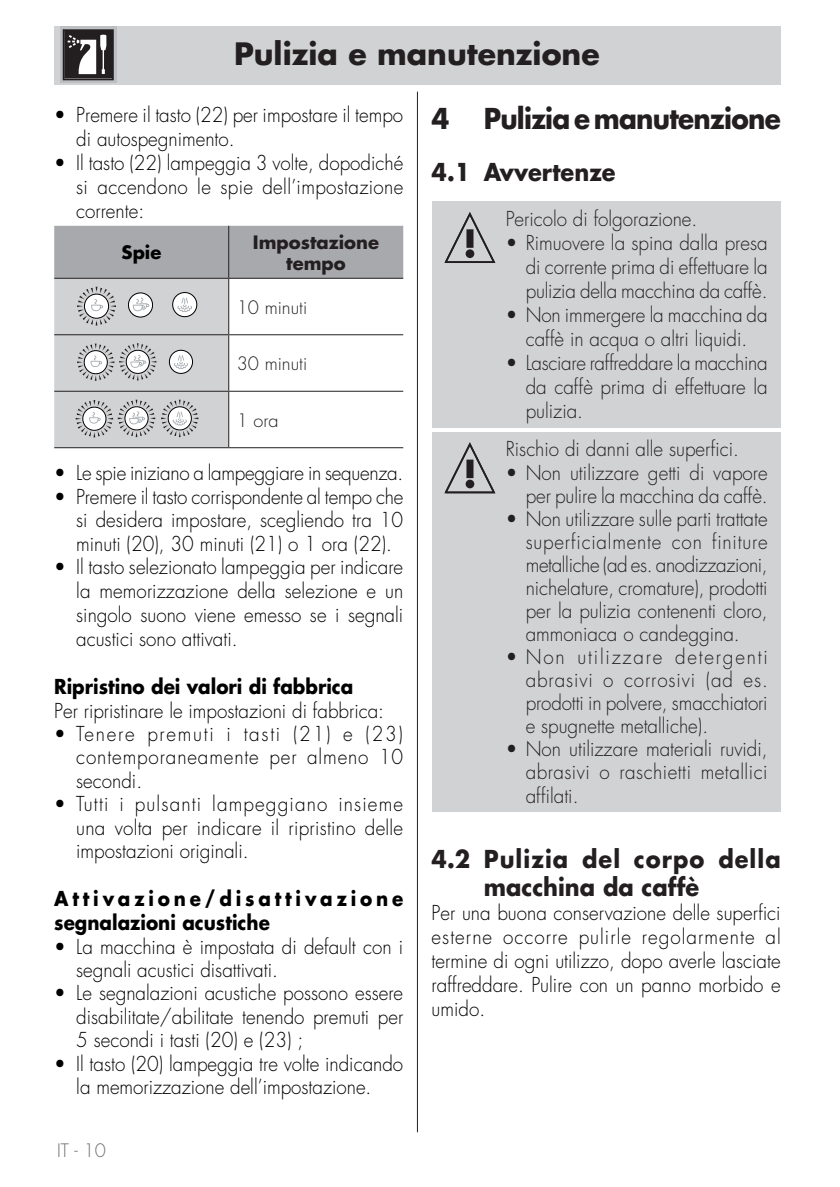
<style>
.page{position:relative;width:840px;height:1187px;background:#fff}
.page>*{position:absolute;margin:0;border:0;box-sizing:border-box;transform-origin:0 0}
.Testo{font:700 30px "Futura Std";color:#231f20}
.testo_tab{font:700 28px "Futura Std";letter-spacing:-.03em;color:#231f20;scale:.94 1}
.testo_tab-2{font:700 24px/28px "Futura Std";letter-spacing:.045em;color:#231f20;scale:.94 1}
.testo_tab-3{font:700 24px "Futura Std";color:#231f20;scale:.94 1}
.testo_tab-4{font:300 20px/23.4px "Futura Std";color:#000;text-align:justify;scale:.94 1}
.testo_tab-5{font:300 20px/23px "Futura Std";color:#231f20;text-align:justify;scale:.94 1}
.testo_tab-6{font:700 20px/24px "Futura Std";letter-spacing:.205em;color:#000;scale:.92 1}
.testo_tab-7{font:700 20px "Futura Std";color:#000;scale:.92 1}
.Testo-2{font:300 18px "Futura Std";color:#231f20}
.Testo-3{font:700 18px/21.6px "Futura Std";color:#231f20;text-align:center}
.t1{font:300 18px "Futura Std";color:#6c6d70}
.Testo-4{font:700 18px "Futura Std";color:#000}
</style>
<div class="page">
<hr style="left:417px;top:92px;width:1px;height:1039px;background:#231f20">
<div style="left:54px;top:26px;width:726px;height:58px;background:#d1d2d4"></div>
<hr style="left:54px;top:447px;width:175px;height:1px;background:#231f20">
<hr style="left:229px;top:447px;width:174px;height:1px;background:#231f20">
<svg style="left:54px;top:226px;width:349px;height:221px"></svg>
<div style="left:431px;top:202px;width:349px;height:226px;background:#d1d2d4"></div>
<svg style="left:444px;top:212px;width:51px;height:51px"></svg>
<div style="left:431px;top:432px;width:349px;height:378px;background:#d1d2d4"></div>
<svg style="left:444px;top:442px;width:51px;height:51px"></svg>
<svg style="left:60px;top:26px;width:56px;height:57px"></svg>
<svg style="left:63px;top:29px;width:51px;height:51px;background:#5c595a"></svg>
<p class="Testo" style="left:234px;top:34px;width:367px">Pulizia e manutenzione</p>
<p class="testo_tab-4" style="left:76px;top:104px;width:349px;text-indent:-22px">• Premere il tasto (22) per impostare il tempo di autospegnimento.</p>
<p class="testo_tab-4" style="left:76px;top:151px;width:349px;line-height:24px;text-indent:-22px">• Il tasto (22) lampeggia 3 volte, dopodiché si accendono le spie dell’impostazione corrente:</p>
<p class="Testo-4" style="left:121px;top:241px;width:41px">Spie</p>
<p class="Testo-3" style="left:253px;top:231px;width:128px">Impostazione tempo</p>
<p class="Testo-2" style="left:237px;top:296px;width:72px">10 minuti</p>
<p class="Testo-2" style="left:237px;top:353px;width:72px">30 minuti</p>
<p class="Testo-2" style="left:237px;top:409px;width:43px">1 ora</p>
<p class="testo_tab-4" style="left:54px;top:462px;width:372px">• Le spie iniziano a lampeggiare in sequenza.</p>
<p class="testo_tab-4" style="left:76px;top:485px;width:349px;text-indent:-22px">• Premere il tasto corrispondente al tempo che si desidera impostare, scegliendo tra 10 minuti (20), 30 minuti (21) o 1 ora (22).</p>
<p class="testo_tab-4" style="left:76px;top:555px;width:349px;line-height:24px;text-indent:-22px">• Il tasto selezionato lampeggia per indicare la memorizzazione della selezione e un singolo suono viene emesso se i segnali acustici sono attivati.</p>
<p class="testo_tab-7" style="left:54px;top:673px;width:326px">Ripristino dei valori di fabbrica</p>
<p class="testo_tab-4" style="left:54px;top:699px;width:352px">Per ripristinare le impostazioni di fabbrica:</p>
<p class="testo_tab-4" style="left:76px;top:722px;width:349px;text-indent:-22px">• Tenere premuti i tasti (21) e (23) contemporaneamente per almeno 10 secondi.</p>
<p class="testo_tab-4" style="left:76px;top:792px;width:349px;text-indent:-22px">• Tutti i pulsanti lampeggiano insieme una volta per indicare il ripristino delle impostazioni originali.</p>
<p class="testo_tab-6" style="left:54px;top:886px;width:381px">Attivazione/disattivazione segnalazioni acustiche</p>
<p class="testo_tab-4" style="left:76px;top:934px;width:349px;text-indent:-22px">• La macchina è impostata di default con i segnali acustici disattivati.</p>
<p class="testo_tab-4" style="left:76px;top:981px;width:349px;text-indent:-22px">• Le segnalazioni acustiche possono essere disabilitate/abilitate tenendo premuti per 5 secondi i tasti (20) e (23) ;</p>
<p class="testo_tab-4" style="left:54px;top:1051px;width:372px;text-align:center">• Il tasto (20) lampeggia tre volte indicando la memorizzazione dell’impostazione.</p>
<p class="t1" style="left:57px;top:1138px;width:50px">IT - 10</p>
<p class="testo_tab" style="left:431px;top:100px;width:373px">4 Pulizia e manutenzione</p>
<p class="testo_tab-3" style="left:431px;top:156px;width:197px">4.1 Avvertenze</p>
<p class="testo_tab-5" style="left:505px;top:208px;width:205px">Pericolo di folgorazione.</p>
<p class="testo_tab-5" style="left:525px;top:231px;width:259px;line-height:24px;text-indent:-20px">• Rimuovere la spina dalla presa di corrente prima di effettuare la pulizia della macchina da caffè.</p>
<p class="testo_tab-5" style="left:505px;top:303px;width:280px;line-height:24px;text-align:center">• Non immergere la macchina da caffè in acqua o altri liquidi.</p>
<p class="testo_tab-5" style="left:525px;top:351px;width:259px;line-height:24px;text-indent:-20px">• Lasciare raffreddare la macchina da caffè prima di effettuare la pulizia.</p>
<p class="testo_tab-5" style="left:505px;top:438px;width:249px">Rischio di danni alle superfici.</p>
<p class="testo_tab-5" style="left:505px;top:462px;width:280px;text-align:right">• Non utilizzare getti di vapore per pulire la macchina da caffè.</p>
<p class="testo_tab-5" style="left:525px;top:508px;width:259px;text-indent:-20px">• Non utilizzare sulle parti trattate superficialmente con finiture metalliche (ad es. anodizzazioni, nichelature, cromature), prodotti per la pulizia contenenti cloro, ammoniaca o candeggina.</p>
<p class="testo_tab-5" style="left:525px;top:646px;width:259px;text-indent:-20px">• Non utilizzare detergenti abrasivi o corrosivi (ad es. prodotti in polvere, smacchiatori e spugnette metalliche).</p>
<p class="testo_tab-5" style="left:525px;top:737px;width:259px;line-height:23.6px;text-indent:-20px">• Non utilizzare materiali ruvidi, abrasivi o raschietti metallici affilati.</p>
<p class="testo_tab-2" style="left:483px;top:844px;width:317px;text-indent:-52px">4.2 Pulizia del corpo della macchina da caffè</p>
<p class="testo_tab-4" style="left:431px;top:901px;width:373px;line-height:24px">Per una buona conservazione delle superfici esterne occorre pulirle regolarmente al termine di ogni utilizzo, dopo averle lasciate raffreddare. Pulire con un panno morbido e umido.</p>
</div>
